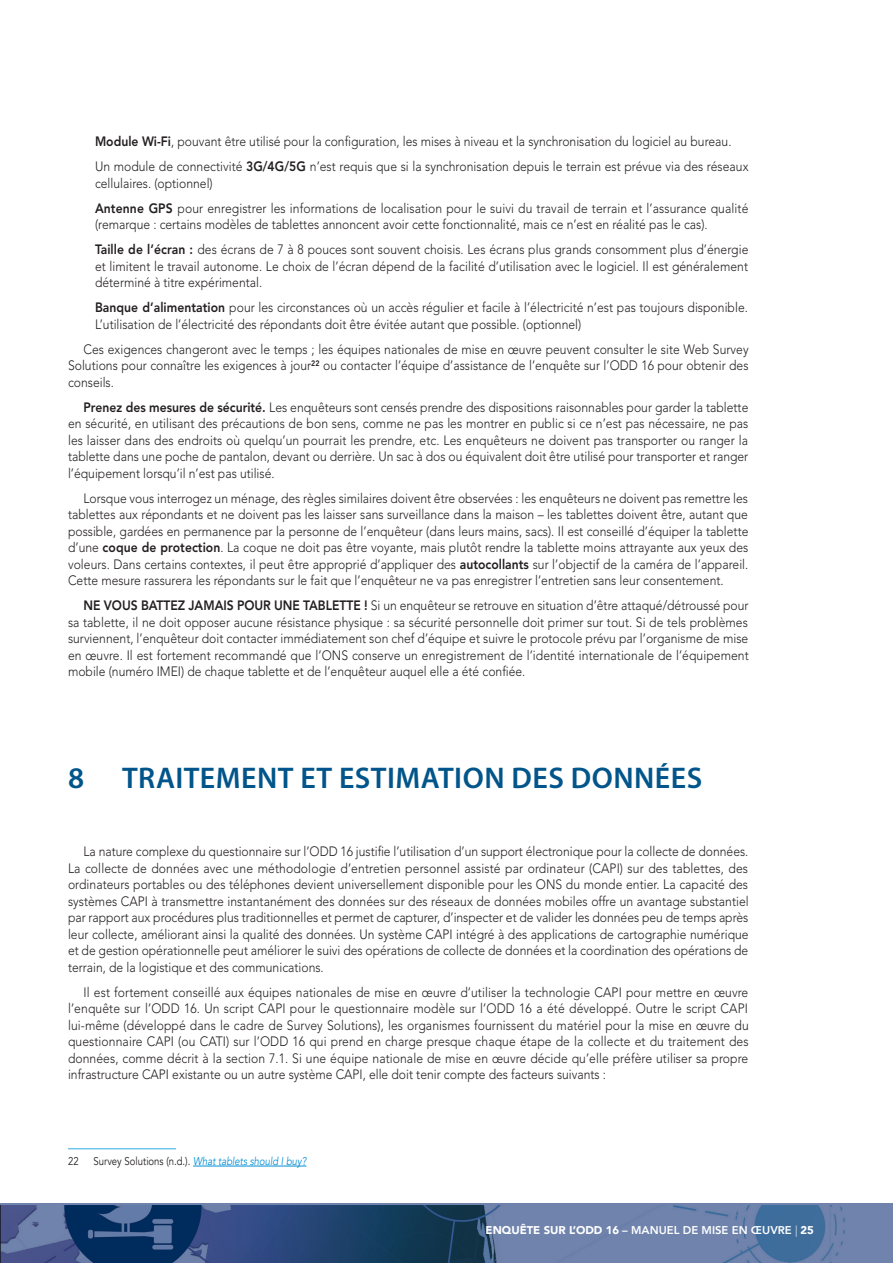
<style>
.page{position:relative;width:893px;height:1263px;background:#fff}
.page>*{position:absolute;margin:0;border:0;box-sizing:border-box;transform-origin:0 0}
.Head_1-1{font:600 30px "Myriad Pro";letter-spacing:.015em;color:#01558a}
._07_body{font:300 13.5px/16.5px "Avenir LT Std";color:#231f20;text-align:justify;scale:.9 1}
._06_body_no_indent{font:300 13.5px/16.5px "Avenir LT Std";color:#231f20;scale:.9 1}
.Footnotes{font:11.25px "Avenir";color:#231f20;scale:.85 1}
.t1{font:800 11.25px "Avenir";color:#fff}
.s1{font-weight:800}
.s2{font-style:italic;color:#028fd4}
.s3{font-weight:900}
.s4{font-weight:300}
</style>
<div class="page">
<svg style="left:0;top:1203px;width:893px;height:60px;background:#45618c"></svg>
<hr style="left:68px;top:1148px;width:108px;height:1px;background:#29abe2">
<hr style="left:193px;top:1166px;width:113px;height:1px;background:#028fd4">
<p class="_06_body_no_indent" style="left:95px;top:133px;width:709px"><span class="s1">Module Wi-Fi</span>, pouvant être utilisé pour la configuration, les mises à niveau et la synchronisation du logiciel au bureau.</p>
<p class="_06_body_no_indent" style="left:95px;top:158px;width:728px">Un module de connectivité <span class="s1">3G/4G/5G</span> n’est requis que si la synchronisation depuis le terrain est prévue via des réseaux cellulaires. (optionnel)</p>
<p class="_06_body_no_indent" style="left:95px;top:200px;width:727px"><span class="s1">Antenne GPS</span> pour enregistrer les informations de localisation pour le suivi du travail de terrain et l’assurance qualité (remarque : certains modèles de tablettes annoncent avoir cette fonctionnalité, mais ce n’est en réalité pas le cas).</p>
<p class="_06_body_no_indent" style="left:95px;top:241px;width:728px;text-align:justify"><span class="s1">Taille de l’écran :</span> des écrans de 7 à 8 pouces sont souvent choisis. Les écrans plus grands consomment plus d’énergie et limitent le travail autonome. Le choix de l’écran dépend de la facilité d’utilisation avec le logiciel. Il est généralement déterminé à titre expérimental.</p>
<p class="_06_body_no_indent" style="left:95px;top:299px;width:727px"><span class="s1">Banque d’alimentation</span> pour les circonstances où un accès régulier et facile à l’électricité n’est pas toujours disponible.<br>L’utilisation de l’électricité des répondants doit être évitée autant que possible. (optionnel)</p>
<p class="_07_body" style="left:68px;top:341px;width:758px;text-indent:16px">Ces exigences changeront avec le temps ; les équipes nationales de mise en œuvre peuvent consulter le site Web Survey Solutions pour connaître les exigences à jour<sup>22</sup> ou contacter l’équipe d’assistance de l’enquête sur l’ODD 16 pour obtenir des conseils.</p>
<p class="_07_body" style="left:68px;top:399px;width:757px;text-indent:16px"><span class="s1">Prenez des mesures de sécurité.</span> Les enquêteurs sont censés prendre des dispositions raisonnables pour garder la tablette en sécurité, en utilisant des précautions de bon sens, comme ne pas les montrer en public si ce n’est pas nécessaire, ne pas les laisser dans des endroits où quelqu’un pourrait les prendre, etc. Les enquêteurs ne doivent pas transporter ou ranger la tablette dans une poche de pantalon, devant ou derrière. Un sac à dos ou équivalent doit être utilisé pour transporter et ranger l’équipement lorsqu’il n’est pas utilisé.</p>
<p class="_07_body" style="left:68px;top:490px;width:757px;text-indent:16px">Lorsque vous interrogez un ménage, des règles similaires doivent être observées : les enquêteurs ne doivent pas remettre les tablettes aux répondants et ne doivent pas les laisser sans surveillance dans la maison – les tablettes doivent être, autant que possible, gardées en permanence par la personne de l’enquêteur (dans leurs mains, sacs). Il est conseillé d’équiper la tablette d’une <span class="s1">coque de protection</span>. La coque ne doit pas être voyante, mais plutôt rendre la tablette moins attrayante aux yeux des voleurs. Dans certains contextes, il peut être approprié d’appliquer des <span class="s1">autocollants</span> sur l’objectif de la caméra de l’appareil.<br>Cette mesure rassurera les répondants sur le fait que l’enquêteur ne va pas enregistrer l’entretien sans leur consentement.</p>
<p class="_07_body" style="left:68px;top:597px;width:758px;text-indent:16px"><span class="s1">NE VOUS BATTEZ JAMAIS POUR UNE TABLETTE !</span> Si un enquêteur se retrouve en situation d’être attaqué/détroussé pour sa tablette, il ne doit opposer aucune résistance physique : sa sécurité personnelle doit primer sur tout. Si de tels problèmes surviennent, l’enquêteur doit contacter immédiatement son chef d’équipe et suivre le protocole prévu par l’organisme de mise en œuvre. Il est fortement recommandé que l’ONS conserve un enregistrement de l’identité internationale de l’équipement mobile (numéro IMEI) de chaque tablette et de l’enquêteur auquel elle a été confiée.</p>
<p class="Head_1-1" style="left:68px;top:759px;width:18px">8</p>
<p class="Head_1-1" style="left:122px;top:759px;width:582px">TRAITEMENT ET ESTIMATION DES DONNÉES</p>
<p class="_07_body" style="left:68px;top:843px;width:758px;text-indent:16px">La nature complexe du questionnaire sur l’ODD 16 justifie l’utilisation d’un support électronique pour la collecte de données.<br>La collecte de données avec une méthodologie d’entretien personnel assisté par ordinateur (CAPI) sur des tablettes, des ordinateurs portables ou des téléphones devient universellement disponible pour les ONS du monde entier. La capacité des systèmes CAPI à transmettre instantanément des données sur des réseaux de données mobiles offre un avantage substantiel par rapport aux procédures plus traditionnelles et permet de capturer, d’inspecter et de valider les données peu de temps après leur collecte, améliorant ainsi la qualité des données. Un système CAPI intégré à des applications de cartographie numérique et de gestion opérationnelle peut améliorer le suivi des opérations de collecte de données et la coordination des opérations de terrain, de la logistique et des communications.</p>
<p class="_07_body" style="left:68px;top:984px;width:758px;text-indent:16px">Il est fortement conseillé aux équipes nationales de mise en œuvre d’utiliser la technologie CAPI pour mettre en œuvre l’enquête sur l’ODD 16. Un script CAPI pour le questionnaire modèle sur l’ODD 16 a été développé. Outre le script CAPI lui-même (développé dans le cadre de Survey Solutions), les organismes fournissent du matériel pour la mise en œuvre du questionnaire CAPI (ou CATI) sur l’ODD 16 qui prend en charge presque chaque étape de la collecte et du traitement des données, comme décrit à la section 7.1. Si une équipe nationale de mise en œuvre décide qu’elle préfère utiliser sa propre infrastructure CAPI existante ou un autre système CAPI, elle doit tenir compte des facteurs suivants :</p>
<p class="Footnotes" style="left:68px;top:1154px;width:14px">22</p>
<p class="Footnotes" style="left:94px;top:1154px;width:252px">Survey Solutions (n.d.). <span class="s2">What tablets should I buy?</span></p>
<p class="t1" style="left:486px;top:1221px;width:330px"><span class="s3">ENQUÊTE SUR L’ODD 16</span> – MANUEL DE MISE EN ŒUVRE <span class="s4">|</span> <span class="s3">25</span></p>
</div>
